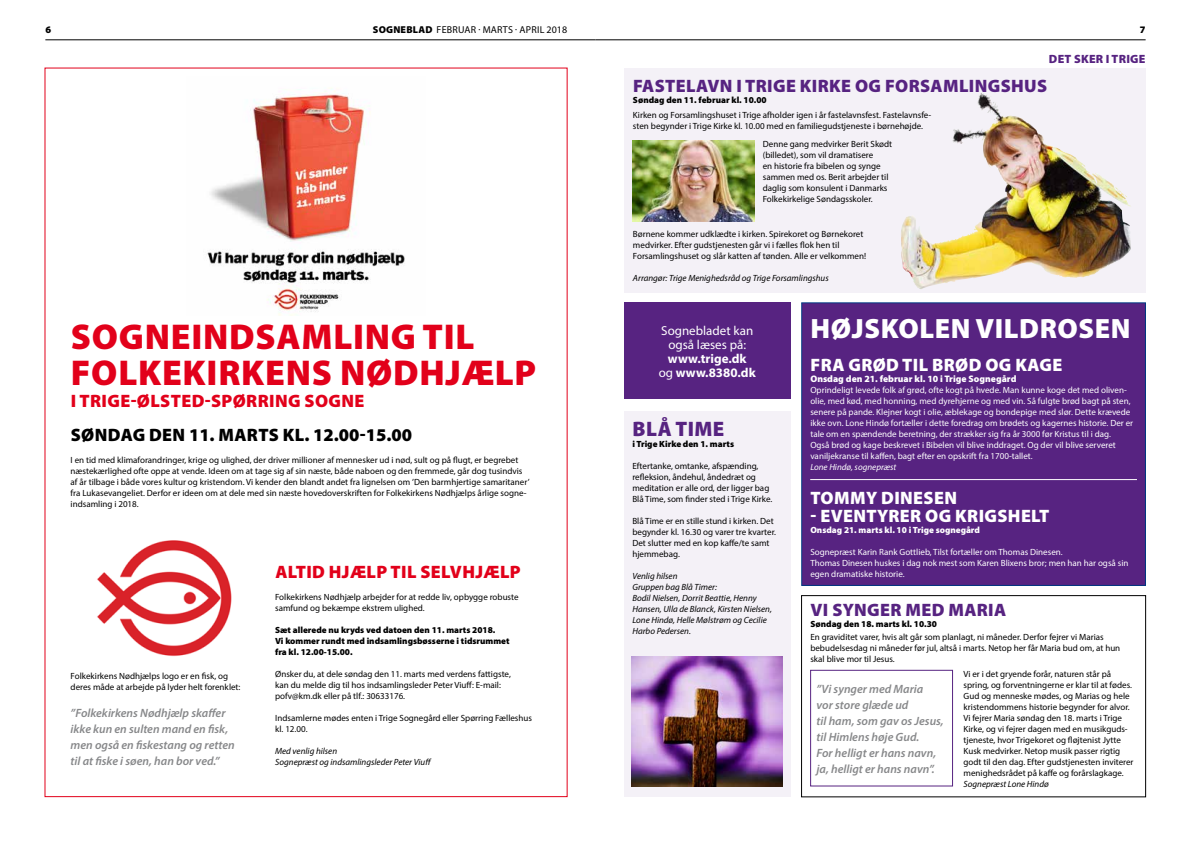
<style>
.page{position:relative;width:1191px;height:842px;background:#fff}
.page>*{position:absolute;margin:0;border:0;box-sizing:border-box;transform-origin:0 0}
.t1{font:900 36px/36px "Myriad Pro";letter-spacing:.02em;color:#e2001a}
.t2{font:900 28px "Myriad Pro";letter-spacing:.02em;color:#fff}
.t3{font:900 21px "Myriad Pro";letter-spacing:.02em;color:#572381}
.t4{font:900 18px "Myriad Pro";letter-spacing:.02em;color:#fff}
.t5{font:900 18px "Myriad Pro";letter-spacing:.02em;color:#572381}
.t6{font:900 18px "Myriad Pro";letter-spacing:.02em;color:#e2001a}
.t7{font:900 18px "Myriad Pro";letter-spacing:.02em;color:#000}
.t8{font:13px/14px "Myriad Pro";color:#fff;text-align:center}
.t9{font:700 13px/14px "Myriad Pro";color:#fff;text-align:center}
.t10{font:italic 600 12px/16px "Myriad Pro";color:#87888a}
.t11{font:900 12px "Myriad Pro";letter-spacing:.02em;color:#572381}
.t12{font:10px "Myriad Pro";letter-spacing:.02em;color:#000}
.t13{font:900 10px "Myriad Pro";color:#000}
.t14{font:900 9.5px "Myriad Pro";color:#fff}
.t15{font:9px/11px "Myriad Pro";color:#000}
.t16{font:9px/11px "Myriad Pro";color:#fff}
.t17{font:italic 9px/11px "Myriad Pro";color:#000}
.t18{font:900 9px/11px "Myriad Pro";color:#000}
.t19{font:900 9px "Myriad Pro";color:#fff}
.t20{font:italic 9px "Myriad Pro";color:#fff}
.s1{font-weight:900}
.s2{font-weight:400}
</style>
<div class="page">
<hr style="left:595px;top:40px;width:550px;height:1px;background:#000">
<hr style="left:45px;top:40px;width:550px;height:1px;background:#000">
<div style="left:624px;top:303px;width:166px;height:96px;background:#572381"></div>
<img style="left:624px;top:68px;width:521px;height:225px">
<img style="left:633px;top:141px;width:121px;height:81px">
<div style="left:801px;top:303px;width:344px;height:282px;background:#572381"></div>
<div style="left:801px;top:303px;width:344px;height:283px;border:1px solid #003882"></div>
<div style="left:624px;top:411px;width:166px;height:386px;background:#f4f1f7"></div>
<img style="left:632px;top:656px;width:150px;height:130px">
<img style="left:207px;top:89px;width:198px;height:227px">
<img style="left:97px;top:540px;width:135px;height:117px">
<img style="left:952px;top:92px;width:46px;height:52px">
<hr style="left:810px;top:479px;width:327px;height:1px;background:#fff">
<div style="left:810px;top:670px;width:142px;height:116px;border:1px solid #572381"></div>
<p class="t13" style="left:45px;top:24px;width:7px">6</p>
<p class="t12" style="left:373px;top:23px;width:196px"><span class="s1">SOGNEBLAD</span> FEBRUAR · MARTS · APRIL 2018</p>
<p class="t13" style="left:1139px;top:24px;width:7px">7</p>
<h3 class="t11" style="left:1049px;top:52px;width:98px">DET SKER I TRIGE</h3>
<h3 class="t5" style="left:633px;top:76px;width:415px">FASTELAVN I TRIGE KIRKE OG FORSAMLINGSHUS</h3>
<p class="t18" style="left:633px;top:95px;width:135px">Søndag den 11. februar kl. 10.00</p>
<p class="t15" style="left:763px;top:139px;width:131px">Denne gang medvirker Berit Skødt (billedet), som vil dramatisere<br>en historie fra bibelen og synge sammen med os. Berit arbejder til daglig som konsulent i Danmarks<br>Folkekirkelige Søndagsskoler.</p>
<p class="t15" style="left:633px;top:110px;width:300px">Kirken og Forsamlingshuset i Trige afholder igen i år fastelavnsfest. Fastelavnsfe&shy;sten begynder i Trige Kirke kl. 10.00 med en familiegudstjeneste i børnehøjde.</p>
<h1 class="t1" style="left:71px;top:319px;width:467px">SOGNEINDSAMLING TIL<br>FOLKEKIRKENS NØDHJÆLP</h1>
<h3 class="t6" style="left:71px;top:391px;width:295px">I TRIGE-ØLSTED-SPØRRING SOGNE</h3>
<h3 class="t7" style="left:71px;top:425px;width:343px">SØNDAG DEN 11. MARTS KL. 12.00-15.00</h3>
<p class="t15" style="left:71px;top:454px;width:460px">I en tid med klimaforandringer, krige og ulighed, der driver millioner af mennesker ud i nød, sult og på flugt, er begrebet næstekærlighed ofte oppe at vende. Ideen om at tage sig af sin næste, både naboen og den fremmede, går dog tusindvis af år tilbage i både vores kultur og kristendom. Vi kender den blandt andet fra lignelsen om ’Den barmhjertige samaritaner’ fra Lukasevangeliet. Derfor er ideen om at dele med sin næste hovedoverskriften for Folkekirkens Nødhjælps årlige sogne&shy;indsamling i 2018.</p>
<p class="t15" style="left:71px;top:671px;width:171px">Folkekirkens Nødhjælps logo er en fisk, og deres måde at arbejde på lyder helt forenklet:</p>
<h3 class="t10" style="left:71px;top:705px;width:166px">”Folkekirkens Nødhjælp skaffer ikke kun en sulten mand en fisk, men også en fiskestang og retten til at fiske i søen, han bor ved.”</h3>
<h3 class="t6" style="left:275px;top:562px;width:247px">ALTID HJÆLP TIL SELVHJÆLP</h3>
<p class="t15" style="left:275px;top:592px;width:245px">Folkekirkens Nødhjælp arbejder for at redde liv, opbygge robuste samfund og bekæmpe ekstrem ulighed.</p>
<p class="t18" style="left:275px;top:625px;width:236px">Sæt allerede nu kryds ved datoen den 11. marts 2018.<br>Vi kommer rundt med indsamlingsbøsserne i tidsrummet fra kl. 12.00-15.00.</p>
<p class="t15" style="left:275px;top:669px;width:237px">Ønsker du, at dele søndag den 11. marts med verdens fattigste, kan du melde dig til hos indsamlingsleder Peter Viuff: E-mail: pofv@km.dk eller på tlf.: 30633176.</p>
<p class="t15" style="left:275px;top:713px;width:258px">Indsamlerne mødes enten i Trige Sognegård eller Spørring Fælleshus kl. 12.00.</p>
<p class="t17" style="left:275px;top:746px;width:158px">Med venlig hilsen<br>Sognepræst og indsamlingsleder Peter Viuff</p>
<p class="t15" style="left:633px;top:228px;width:235px">Børnene kommer udklædte i kirken. Spirekoret og Børnekoret medvirker. Efter gudstjenesten går vi i fælles flok hen til<br>Forsamlingshuset og slår katten af tønden. Alle er velkommen!</p>
<p class="t17" style="left:633px;top:272px;width:197px">Arrangør: Trige Menighedsråd og Trige Forsamlingshus</p>
<h3 class="t8" style="left:661px;top:323px;width:93px">Sognebladet kan også læses på:</h3>
<h3 class="t9" style="left:658px;top:351px;width:99px">www.trige.dk<br><span class="s2">og</span> www.8380.dk</h3>
<h3 class="t3" style="left:632px;top:417px;width:93px">BLÅ TIME</h3>
<p class="t18" style="left:632px;top:438px;width:103px">i Trige Kirke den 1. marts</p>
<p class="t15" style="left:632px;top:460px;width:141px">Eftertanke, omtanke, afspænding, refleksion, åndehul, åndedræt og meditation er alle ord, der ligger bag Blå Time, som finder sted i Trige Kirke.</p>
<p class="t15" style="left:632px;top:515px;width:145px">Blå Time er en stille stund i kirken. Det begynder kl. 16.30 og varer tre kvarter.<br>Det slutter med en kop kaffe/te samt hjemmebag.</p>
<p class="t17" style="left:632px;top:570px;width:141px">Venlig hilsen<br>Gruppen bag Blå Timer:<br>Bodil Nielsen, Dorrit Beattie, Henny<br>Hansen, Ulla de Blanck, Kirsten Nielsen,<br>Lone Hindø, Helle Mølstrøm og Cecilie<br>Harbo Pedersen.</p>
<h2 class="t2" style="left:810px;top:312px;width:321px">HØJSKOLEN VILDROSEN</h2>
<h3 class="t4" style="left:810px;top:354px;width:253px">FRA GRØD TIL BRØD OG KAGE</h3>
<p class="t14" style="left:810px;top:373px;width:208px">Onsdag den 21. februar kl. 10 i Trige Sognegård</p>
<p class="t16" style="left:810px;top:384px;width:324px">Oprindeligt levede folk af grød, ofte kogt på hvede. Man kunne koge det med oliven&shy;olie, med kød, med honning, med dyrehjerne og med vin. Så fulgte brød bagt på sten, senere på pande. Klejner kogt i olie, æblekage og bondepige med slør. Dette krævede ikke ovn. Lone Hindø fortæller i dette foredrag om brødets og kagernes historie. Der er tale om en spændende beretning, der strækker sig fra år 3000 før Kristus til i dag.<br>Også brød og kage beskrevet i Bibelen vil blive inddraget. Og der vil blive serveret vaniljekranse til kaffen, bagt efter en opskrift fra 1700-tallet.</p>
<p class="t20" style="left:810px;top:461px;width:88px">Lone Hindø, sognepræst</p>
<h3 class="t4" style="left:810px;top:487px;width:148px">TOMMY DINESEN</h3>
<h3 class="t4" style="left:810px;top:505px;width:240px">- EVENTYRER OG KRIGSHELT</h3>
<p class="t19" style="left:810px;top:525px;width:171px">Onsdag 21. marts kl. 10 i Trige sognegård</p>
<p class="t16" style="left:810px;top:546px;width:320px">Sognepræst Karin Rank Gottlieb, Tilst fortæller om Thomas Dinesen.<br>Thomas Dinesen huskes i dag nok mest som Karen Blixens bror; men han har også sin egen dramatiske historie.</p>
<h3 class="t5" style="left:810px;top:600px;width:197px">VI SYNGER MED MARIA</h3>
<p class="t18" style="left:810px;top:619px;width:128px">Søndag den 18. marts kl. 10.30</p>
<p class="t15" style="left:810px;top:632px;width:311px">En graviditet varer, hvis alt går som planlagt, ni måneder. Derfor fejrer vi Marias bebudelsesdag ni måneder før jul, altså i marts. Netop her får Maria bud om, at hun skal blive mor til Jesus.</p>
<h3 class="t10" style="left:816px;top:680px;width:129px">”Vi synger med Maria<br>vor store glæde ud<br>til ham, som gav os Jesus, til Himlens høje Gud.<br>For helligt er hans navn, ja, helligt er hans navn”.</h3>
<p class="t15" style="left:963px;top:668px;width:171px">Vi er i det gryende forår, naturen står på spring, og forventningerne er klar til at fødes.<br>Gud og menneske mødes, og Marias og hele kristendommens historie begynder for alvor.<br>Vi fejrer Maria søndag den 18. marts i Trige Kirke, og vi fejrer dagen med en musikguds&shy;tjeneste, hvor Trigekoret og fløjtenist Jytte Kusk medvirker. Netop musik passer rigtig godt til den dag. Efter gudstjenesten inviterer menighedsrådet på kaffe og forårslagkage.</p>
<p class="t17" style="left:963px;top:778px;width:87px">Sognepræst Lone Hindø</p>
</div>
